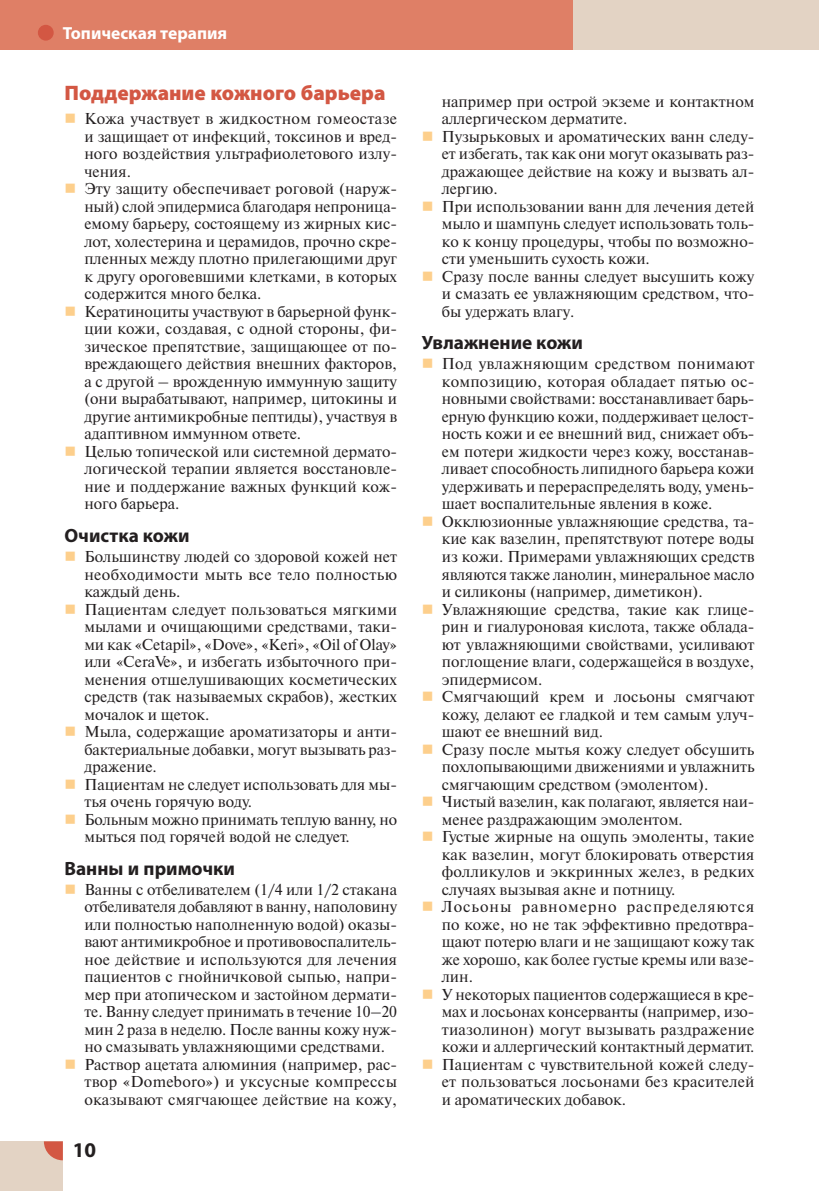
<style>
.page{position:relative;width:819px;height:1191px;background:#fff}
.page>*{position:absolute;margin:0;border:0;box-sizing:border-box;transform-origin:0 0}
.t1{font:900 21px "Myriad Pro";color:#d35743}
.t2{font:700 21px "Myriad Pro";color:#231f20}
.t3{font:700 19.25px "Myriad Pro";color:#231f20}
.t4{font:700 17.5px "Myriad Pro";color:#fff}
.t5{font:15.75px/17.5px "Newton C";color:#231f20}
</style>
<div class="page">
<div style="left:0;top:0;width:573px;height:50px;background:#df7f66"></div>
<div style="left:573px;top:0;width:245px;height:50px;background:#e3d3c4"></div>
<div style="left:38px;top:25px;width:16px;height:16px;background:#d35743;border-radius:50%"></div>
<div style="left:0;top:1141px;width:63px;height:50px;background:#e3d3c4"></div>
<svg style="left:44px;top:1141px;width:19px;height:19px"></svg>
<p class="t4" style="left:63px;top:26px;width:166px">Топическая терапия</p>
<h1 class="t1" style="left:64px;top:85px;width:322px">Поддержание кожного барьера</h1>
<p class="t5" style="left:84px;top:111px;width:314px">Кожа участвует в жидкостном гомеостазе и защищает от инфекций, токсинов и вред&shy;ного воздействия ультрафиолетового излу&shy;чения.<br>Эту защиту обеспечивает роговой (наруж&shy;ный) слой эпидермиса благодаря непроница&shy;емому барьеру, состоящему из жирных кис&shy;лот, холестерина и церамидов, прочно скре&shy;пленных между плотно прилегающими друг к другу ороговевшими клетками, в которых содержится много белка.<br>Кератиноциты участвуют в барьерной функ&shy;ции кожи, создавая, с одной стороны, фи&shy;зическое препятствие, защищающее от по&shy;вреждающего действия внешних факторов, а с другой – врожденную иммунную защиту (они вырабатывают, например, цитокины и другие антимикробные пептиды), участвуя в адаптивном иммунном ответе.<br>Целью топической или системной дермато&shy;логической терапии является восстановле&shy;ние и поддержание важных функций кож&shy;ного барьера.</p>
<p class="t3" style="left:64px;top:528px;width:126px">Очистка кожи</p>
<p class="t5" style="left:84px;top:549px;width:314px">Большинству людей со здоровой кожей нет необходимости мыть все тело полностью каждый день.<br>Пациентам следует пользоваться мягкими мылами и очищающими средствами, таки&shy;ми как «Cetapil», «Dove», «Keri», «Oil of Olay» или «CeraVe», и избегать избыточного при&shy;менения отшелушивающих косметических средств (так называемых скрабов), жестких мочалок и щеток.<br>Мыла, содержащие ароматизаторы и анти&shy;бактериальные добавки, могут вызывать раз&shy;дражение.<br>Пациентам не следует использовать для мы&shy;тья очень горячую воду.<br>Больным можно принимать теплую ванну, но мыться под горячей водой не следует.</p>
<p class="t3" style="left:64px;top:860px;width:172px">Ванны и примочки</p>
<p class="t5" style="left:84px;top:881px;width:314px">Ванны с отбеливателем (1/4 или 1/2 стакана отбеливателя добавляют в ванну, наполовину или полностью наполненную водой) оказы&shy;вают антимикробное и противовоспалитель&shy;ное действие и используются для лечения пациентов с гнойничковой сыпью, напри&shy;мер при атопическом и застойном дермати&shy;те. Ванну следует принимать в течение 10–20 мин 2 раза в неделю. После ванны кожу нуж&shy;но смазывать увлажняющими средствами.<br>Раствор ацетата алюминия (например, рас&shy;твор «Domeboro») и уксусные компрессы оказывают смягчающее действие на кожу,</p>
<h1 class="t2" style="left:73px;top:1142px;width:25px">10</h1>
<p class="t5" style="left:441px;top:94px;width:314px">например при острой экземе и контактном аллергическом дерматите.<br>Пузырьковых и ароматических ванн следу&shy;ет избегать, так как они могут оказывать раз&shy;дражающее действие на кожу и вызвать ал&shy;лергию.<br>При использовании ванн для лечения детей мыло и шампунь следует использовать толь&shy;ко к концу процедуры, чтобы по возможно&shy;сти уменьшить сухость кожи.<br>Сразу после ванны следует высушить кожу и смазать ее увлажняющим средством, что&shy;бы удержать влагу.</p>
<p class="t3" style="left:422px;top:335px;width:163px">Увлажнение кожи</p>
<p class="t5" style="left:441px;top:356px;width:314px">Под увлажняющим средством понимают композицию, которая обладает пятью ос&shy;новными свойствами: восстанавливает барь&shy;ерную функцию кожи, поддерживает целост&shy;ность кожи и ее внешний вид, снижает объ&shy;ем потери жидкости через кожу, восстанав&shy;ливает способность липидного барьера кожи удерживать и перераспределять воду, умень&shy;шает воспалительные явления в коже.<br>Окклюзионные увлажняющие средства, та&shy;кие как вазелин, препятствуют потере воды из кожи. Примерами увлажняющих средств являются также ланолин, минеральное масло и силиконы (например, диметикон).<br>Увлажняющие средства, такие как глице&shy;рин и гиалуроновая кислота, также облада&shy;ют увлажняющими свойствами, усиливают поглощение влаги, содержащейся в воздухе, эпидермисом.<br>Смягчающий крем и лосьоны смягчают кожу, делают ее гладкой и тем самым улуч&shy;шают ее внешний вид.<br>Сразу после мытья кожу следует обсушить похлопывающими движениями и увлажнить смягчающим средством (эмолентом).<br>Чистый вазелин, как полагают, является наи&shy;менее раздражающим эмолентом.<br>Густые жирные на ощупь эмоленты, такие как вазелин, могут блокировать отверстия фолликулов и эккринных желез, в редких случаях вызывая акне и потницу.<br>Лосьоны равномерно распределяются по ко же, но не так эффективно предотвра&shy;щают потерю влаги и не защищают кожу так же хорошо, как более густые кремы или вазе&shy;лин.<br>У некоторых пациентов содержащиеся в кре&shy;мах и лосьонах консерванты (например, изо&shy;тиазолинон) могут вызывать раздражение кожи и аллергический контактный дерматит.<br>Пациентам с чувствительной кожей следу&shy;ет пользоваться лосьонами без красителей и ароматических добавок.</p>
</div>
